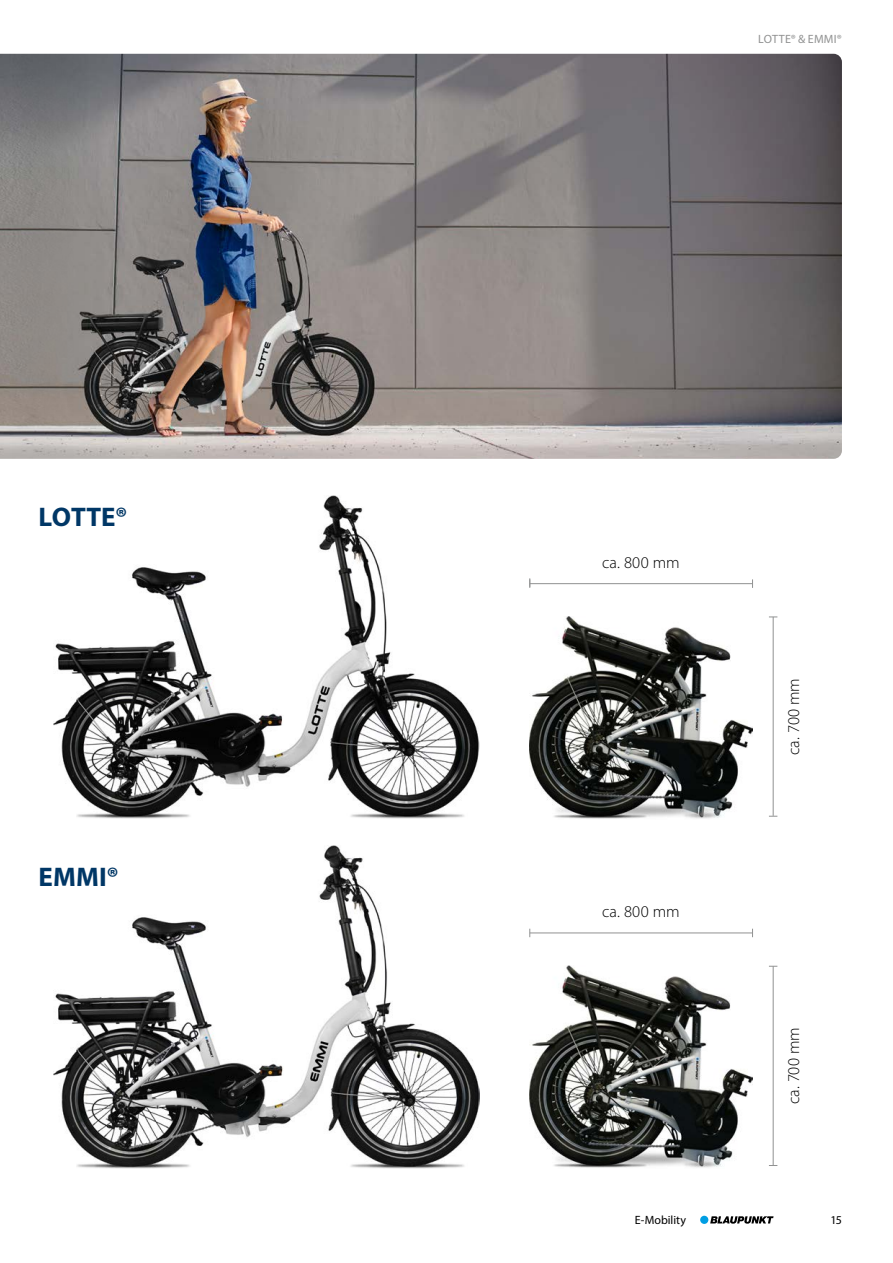
<style>
.page{position:relative;width:893px;height:1263px;background:#fff}
.page>*{position:absolute;margin:0;border:0;box-sizing:border-box;transform-origin:0 0}
.t1{font:700 27px "Myriad Pro";letter-spacing:.005em;color:#003766}
.t2{font:300 16.5px "Myriad Pro";letter-spacing:.01em;color:#000}
.t3{font:12px "Myriad Pro";color:#000}
.t4{font:12px "Myriad Pro";letter-spacing:.02em;color:#919292}
</style>
<div class="page">
<svg style="left:0;top:53px;width:842px;height:406px;background:#837e7e"></svg>
<img style="left:53px;top:496px;width:427px;height:323px">
<img style="left:53px;top:846px;width:427px;height:323px">
<img style="left:529px;top:616px;width:224px;height:203px">
<hr style="left:530px;top:583px;width:222px;height:1px;background:#919292">
<hr style="left:773px;top:617px;width:1px;height:199px;background:#919292">
<img style="left:529px;top:966px;width:224px;height:202px">
<hr style="left:530px;top:932px;width:222px;height:1px;background:#919292">
<hr style="left:773px;top:966px;width:1px;height:199px;background:#919292">
<div style="left:700px;top:1216px;width:8px;height:8px;background:#009ee3;border-radius:50%"></div>
<svg style="left:710px;top:1216px;width:64px;height:8px"></svg>
<h1 class="t1" style="left:39px;top:500px;width:91px">LOTTE®</h1>
<h1 class="t1" style="left:39px;top:860px;width:82px">EMMI®</h1>
<p class="t4" style="left:758px;top:31px;width:85px">LOTTE® &amp; EMMI®</p>
<p class="t2" style="left:602px;top:552px;width:79px">ca. 800 mm</p>
<p class="t2" style="left:602px;top:901px;width:79px">ca. 800 mm</p>
<p class="t3" style="left:635px;top:1212px;width:53px">E-Mobility</p>
<p class="t2" style="left:784px;top:755px;width:79px;rotate:-90deg">ca. 700 mm</p>
<p class="t2" style="left:784px;top:1104px;width:79px;rotate:-90deg">ca. 700 mm</p>
<p class="t3" style="left:830px;top:1212px;width:13px">15</p>
</div>
